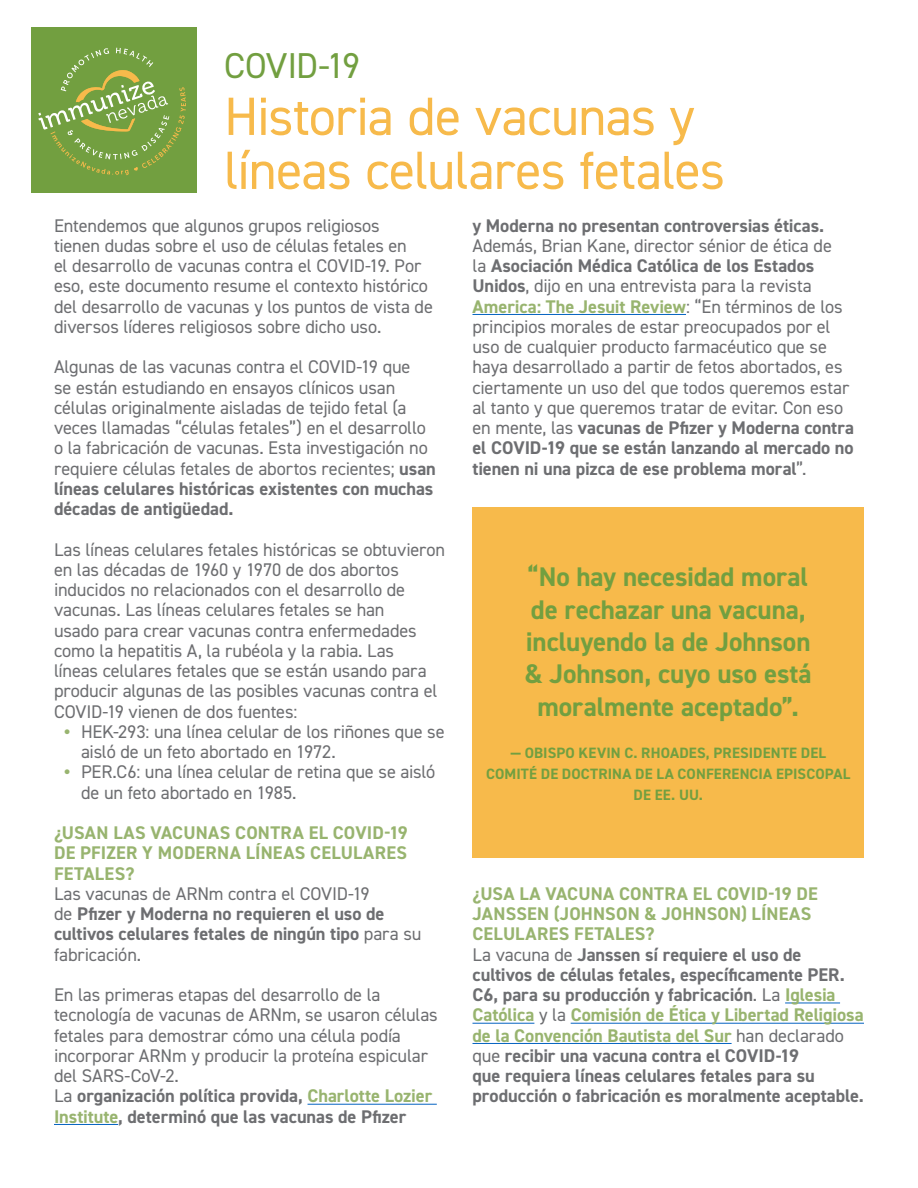
<style>
.page{position:relative;width:918px;height:1188px;background:#fff}
.page>*{position:absolute;margin:0;border:0;box-sizing:border-box;transform-origin:0 0}
.t1{font:54px/54px "DIN2014";letter-spacing:-.02em;color:#f7ba4b}
.t2{font:36px "DIN2014";letter-spacing:-.02em;color:#729f40}
.t3{font:700 27px/32.4px "DIN2014";letter-spacing:-.005em;color:#729f40;text-align:center}
.List_Paragraph{font:18.3px/20.2px "DIN2014";letter-spacing:-.01em;color:#6d6e71}
.t4{font:700 18.3px/20.2px "DIN2014";letter-spacing:-.005em;color:#6d6e71}
.t5{font:700 18.3px/20.2px "DIN2014";letter-spacing:.015em;color:#98b46f;text-align:justify}
.t6{font:700 15px/21px "DIN2014";letter-spacing:.01em;color:#729f40;text-align:center}
.s1{font-weight:700}
.s2{font-weight:800;color:#98b46f}
.s3{font-weight:400}
.s4{color:#98b46f}
.s5{font-weight:700;color:#98b46f}
</style>
<div class="page">
<div style="left:31px;top:27px;width:166px;height:165px;background:#729f40"></div>
<svg style="left:38px;top:48px;width:148px;height:127px"></svg>
<hr style="left:308px;top:1104px;width:129px;height:1px;background:#0563c1">
<hr style="left:54px;top:1124px;width:64px;height:1px;background:#0563c1">
<hr style="left:472px;top:314px;width:214px;height:1px;background:#0563c1">
<hr style="left:785px;top:1003px;width:55px;height:1px;background:#0563c1">
<hr style="left:472px;top:1023px;width:62px;height:1px;background:#0563c1">
<hr style="left:571px;top:1023px;width:293px;height:1px;background:#0563c1">
<hr style="left:472px;top:1043px;width:260px;height:1px;background:#0563c1">
<div style="left:472px;top:507px;width:392px;height:351px;background:#f7ba4b"></div>
<p class="t2" style="left:224px;top:43px;width:138px">COVID-19</p>
<p class="t1" style="left:224px;top:88px;width:502px">Historia de vacunas y líneas celulares fetales</p>
<p class="List_Paragraph" style="left:54px;top:215px;width:381px">Entendemos que algunos grupos religiosos<br>tienen dudas sobre el uso de células fetales en<br>el desarrollo de vacunas contra el COVID-19. Por eso, este documento resume el contexto histórico del desarrollo de vacunas y los puntos de vista de diversos líderes religiosos sobre dicho uso.</p>
<p class="List_Paragraph" style="left:54px;top:357px;width:383px">Algunas de las vacunas contra el COVID-19 que<br>se están estudiando en ensayos clínicos usan células originalmente aisladas de tejido fetal (a veces llamadas “células fetales”) en el desarrollo o la fabricación de vacunas. Esta investigación no requiere células fetales de abortos recientes; <span class="s1">usan líneas celulares históricas existentes con muchas décadas de antigüedad.</span></p>
<p class="List_Paragraph" style="left:54px;top:539px;width:393px">Las líneas celulares fetales históricas se obtuvieron en las décadas de 1960 y 1970 de dos abortos inducidos no relacionados con el desarrollo de vacunas. Las líneas celulares fetales se han<br>usado para crear vacunas contra enfermedades como la hepatitis A, la rubéola y la rabia. Las<br>líneas celulares fetales que se están usando para producir algunas de las posibles vacunas contra el COVID-19 vienen de dos fuentes:</p>
<p class="List_Paragraph" style="left:81px;top:721px;width:365px;text-indent:-16px"><span class="s2">•</span> HEK-293: una línea celular de los riñones que se aisló de un feto abortado en 1972.</p>
<p class="List_Paragraph" style="left:81px;top:762px;width:356px;text-indent:-16px"><span class="s2">•</span> PER.C6: una línea celular de retina que se aisló de un feto abortado en 1985.</p>
<p class="t5" style="left:54px;top:822px;width:355px">¿USAN LAS VACUNAS CONTRA EL COVID-19<br>DE PFIZER Y MODERNA LÍNEAS CELULARES FETALES?</p>
<p class="t4" style="left:54px;top:883px;width:369px"><span class="s3">Las vacunas de ARNm contra el COVID-19<br>de</span> Pfizer y Moderna no requieren el uso de cultivos celulares fetales de ningún tipo <span class="s3">para su fabricación.</span></p>
<p class="List_Paragraph" style="left:54px;top:984px;width:385px">En las primeras etapas del desarrollo de la tecnología de vacunas de ARNm, se usaron células fetales para demostrar cómo una célula podía incorporar ARNm y producir la proteína espicular del SARS-CoV-2.</p>
<p class="t4" style="left:54px;top:1086px;width:380px"><span class="s3">La</span> organización política provida, <span class="s4">Charlotte Lozier<br>Institute</span>, determinó que las vacunas de Pfizer</p>
<p class="List_Paragraph" style="left:472px;top:215px;width:383px"><span class="s1">y Moderna no presentan controversias éticas.<br></span>Además, Brian Kane, director sénior de ética de<br>la <span class="s1">Asociación Médica Católica de los Estados Unidos</span>, dijo en una entrevista para la revista <span class="s5">America: The Jesuit Review</span>: “En términos de los principios morales de estar preocupados por el uso de cualquier producto farmacéutico que se haya desarrollado a partir de fetos abortados, es ciertamente un uso del que todos queremos estar al tanto y que queremos tratar de evitar. Con eso en mente, las <span class="s1">vacunas de Pfizer y Moderna contra el COVID-19 que se están lanzando al mercado no tienen ni una pizca de ese problema moral</span>”.</p>
<p class="t3" style="left:525px;top:560px;width:289px">“No hay necesidad moral de rechazar una vacuna, incluyendo la de Johnson &amp; Johnson, cuyo uso está moralmente aceptado”.</p>
<p class="t6" style="left:486px;top:742px;width:366px">— OBISPO KEVIN C. RHOADES, PRESIDENTE DEL<br>COMITÉ DE DOCTRINA DE LA CONFERENCIA EPISCOPAL<br>DE EE. UU.</p>
<p class="t5" style="left:472px;top:883px;width:347px;text-align:left">¿USA LA VACUNA CONTRA EL COVID-19 DE<br>JANSSEN (JOHNSON &amp; JOHNSON) LÍNEAS<br>CELULARES FETALES?</p>
<p class="t4" style="left:473px;top:944px;width:393px"><span class="s3">La vacuna de</span> Janssen sí requiere el uso de cultivos de células fetales, específicamente PER.<br>C6, para su producción y fabricación<span class="s3">. La</span> <span class="s4">Iglesia Católica</span> <span class="s3">y la</span> <span class="s4">Comisión de Ética y Libertad Religiosa de la Convención Bautista del Sur</span> <span class="s3">han declarado que</span> recibir una vacuna contra el COVID-19<br>que requiera líneas celulares fetales para su producción o fabricación es moralmente aceptable.</p>
</div>
